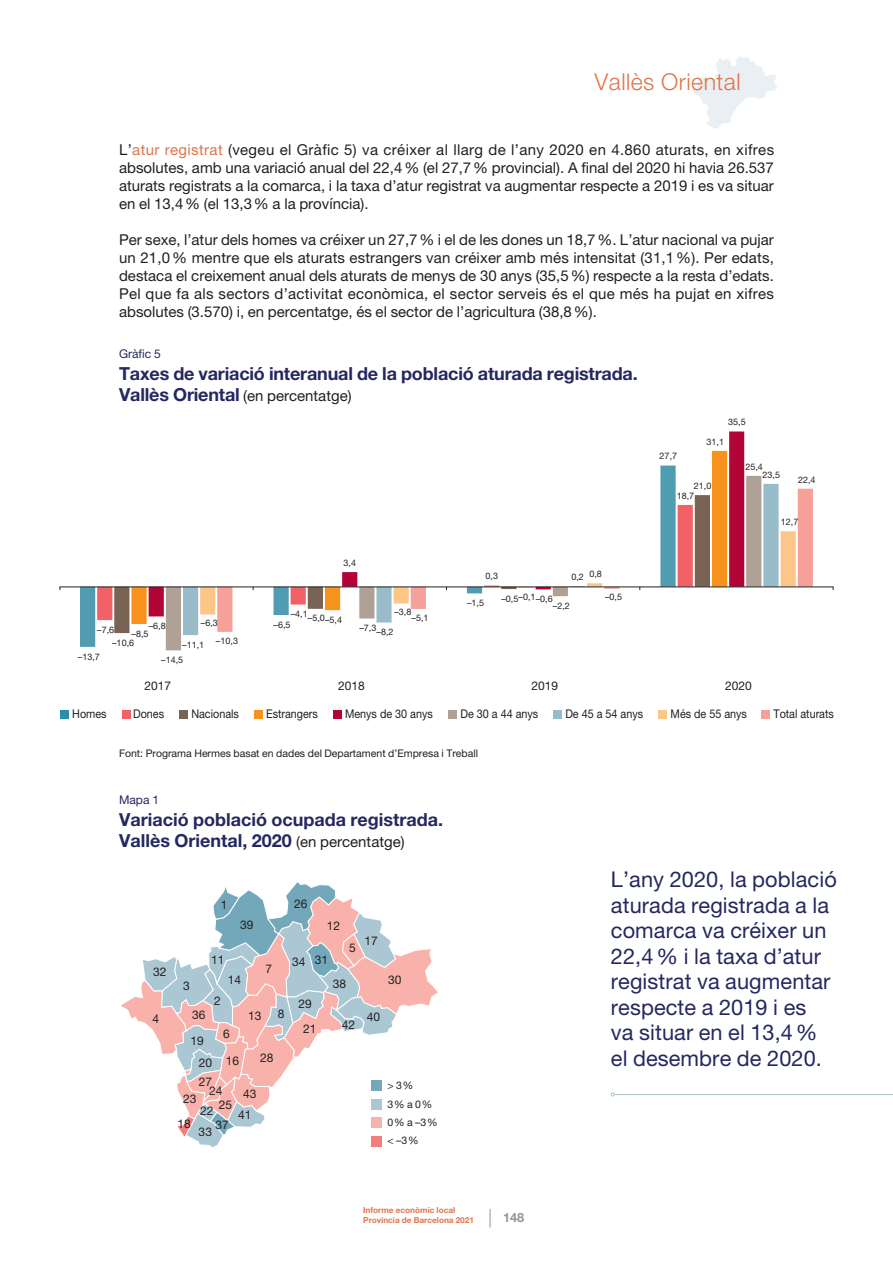
<style>
.page{position:relative;width:893px;height:1263px;background:#fff}
.page>*{position:absolute;margin:0;border:0;box-sizing:border-box;transform-origin:0 0}
.t1{font:300 23.1px "Helvetica Neue LT Std";letter-spacing:.02em;color:#df754a}
.t2{font:21.75px/25.5px "Helvetica Neue LT Std";letter-spacing:.005em;color:#242860}
.t3{font:700 18px/21.6px "Helvetica Neue LT Std";letter-spacing:-.01em;color:#242860}
.t4{font:15px/18px "Helvetica Neue LT Std";color:#231f20;text-align:justify}
.t5{font:700 12.75px "Helvetica Neue LT Std";color:#939598}
.t6{font:12px "Helvetica Neue LT Std";color:#231f20;scale:.9 1}
.t7{font:12px/21.9px "Helvetica Neue LT Std";color:#231f20}
.t8{font:12px "Helvetica Neue LT Std";color:#242860}
.t9{font:10.5px/18.5px "Helvetica Neue LT Std";color:#231f20}
.t10{font:9px "Helvetica Neue LT Std";color:#231f20}
.t11{font:700 8.25px/9.9px "Helvetica Neue LT Std";color:#df754a}
.s1{color:#df754a}
.s2{font-weight:700;font-size:18px;color:#242860}
.s3{font-weight:400;font-size:15px;color:#231f20}
</style>
<div class="page">
<svg style="left:490px;top:1209px;width:1px;height:18px"></svg>
<svg style="left:80px;top:587px;width:86px;height:60px"></svg>
<svg style="left:97px;top:587px;width:17px;height:33px"></svg>
<svg style="left:114px;top:587px;width:52px;height:46px"></svg>
<svg style="left:131px;top:587px;width:35px;height:37px"></svg>
<svg style="left:149px;top:431px;width:595px;height:185px"></svg>
<svg style="left:166px;top:476px;width:595px;height:174px"></svg>
<svg style="left:183px;top:484px;width:596px;height:151px"></svg>
<svg style="left:200px;top:531px;width:17px;height:83px"></svg>
<svg style="left:217px;top:489px;width:596px;height:143px"></svg>
<div style="left:60px;top:710px;width:9px;height:8px;background:#2a90a5"></div>
<div style="left:122px;top:710px;width:9px;height:8px;background:#f06268"></div>
<div style="left:180px;top:710px;width:8px;height:8px;background:#796354"></div>
<div style="left:254px;top:710px;width:9px;height:8px;background:#f7931d"></div>
<div style="left:333px;top:710px;width:9px;height:8px;background:#b30437"></div>
<div style="left:448px;top:710px;width:9px;height:8px;background:#b0a197"></div>
<div style="left:554px;top:710px;width:8px;height:8px;background:#99bcca"></div>
<div style="left:658px;top:710px;width:9px;height:8px;background:#fdc689"></div>
<div style="left:761px;top:710px;width:8px;height:8px;background:#f6a09a"></div>
<hr style="left:60px;top:586px;width:773px;height:1px;background:#231f20">
<svg style="left:121px;top:882px;width:317px;height:265px"></svg>
<hr style="left:614px;top:1094px;width:279px;height:1px;background:#b1c3cb">
<svg style="left:691px;top:57px;width:86px;height:72px"></svg>
<h1 class="t1" style="left:595px;top:68px;width:148px">Vallès Oriental</h1>
<p class="t4" style="left:119px;top:141px;width:657px">L’<span class="s1">atur registrat</span> (vegeu el Gràfic 5) va créixer al llarg de l’any 2020 en 4.860 aturats, en xifres absolutes, amb una variació anual del 22,4% (el 27,7% provincial). A final del 2020 hi havia 26.537 aturats registrats a la comarca, i la taxa d’atur registrat va augmentar respecte a 2019 i es va situar en el 13,4% (el 13,3% a la província).</p>
<p class="t4" style="left:119px;top:231px;width:656px">Per sexe, l’atur dels homes va créixer un 27,7% i el de les dones un 18,7%. L’atur nacional va pujar un 21,0% mentre que els aturats estrangers van créixer amb més intensitat (31,1%). Per edats, destaca el creixement anual dels aturats de menys de 30 anys (35,5%) respecte a la resta d’edats.<br>Pel que fa als sectors d’activitat econòmica, el sector serveis és el que més ha pujat en xifres absolutes (3.570) i, en percentatge, és el sector de l’agricultura (38,8%).</p>
<p class="t8" style="left:119px;top:346px;width:43px">Gràfic 5</p>
<p class="t3" style="left:119px;top:362px;width:520px">Taxes de variació interanual de la població aturada registrada.</p>
<p class="t4" style="left:119px;top:387px;width:234px"><span class="s2">Vallès Oriental</span> (en percentatge)</p>
<p class="t10" style="left:728px;top:417px;width:19px">35,5</p>
<p class="t10" style="left:149px;top:620px;width:19px">–6,8</p>
<p class="t10" style="left:97px;top:624px;width:19px">–7,6</p>
<p class="t10" style="left:132px;top:628px;width:19px">–8,5</p>
<p class="t10" style="left:112px;top:637px;width:24px">–10,6</p>
<p class="t10" style="left:201px;top:618px;width:19px">–6,3</p>
<p class="t10" style="left:182px;top:639px;width:24px">–11,1</p>
<p class="t10" style="left:216px;top:635px;width:24px">–10,3</p>
<p class="t10" style="left:78px;top:651px;width:24px">–13,7</p>
<p class="t10" style="left:161px;top:654px;width:24px">–14,5</p>
<p class="t10" style="left:344px;top:557px;width:14px">3,4</p>
<p class="t10" style="left:291px;top:609px;width:19px">–4,1</p>
<p class="t10" style="left:308px;top:613px;width:19px">–5,0</p>
<p class="t10" style="left:325px;top:614px;width:19px">–5,4</p>
<p class="t10" style="left:274px;top:619px;width:19px">–6,5</p>
<p class="t10" style="left:394px;top:606px;width:19px">–3,8</p>
<p class="t10" style="left:412px;top:612px;width:19px">–5,1</p>
<p class="t10" style="left:359px;top:623px;width:19px">–7,3</p>
<p class="t10" style="left:377px;top:627px;width:19px">–8,2</p>
<p class="t10" style="left:486px;top:571px;width:14px">0,3</p>
<p class="t10" style="left:589px;top:569px;width:14px">0,8</p>
<p class="t10" style="left:571px;top:571px;width:14px">0,2</p>
<p class="t10" style="left:467px;top:597px;width:19px">–1,5</p>
<p class="t10" style="left:519px;top:591px;width:19px">–0,1</p>
<p class="t10" style="left:501px;top:593px;width:19px">–0,5</p>
<p class="t10" style="left:536px;top:594px;width:19px">–0,6</p>
<p class="t10" style="left:553px;top:600px;width:19px">–2,2</p>
<p class="t10" style="left:605px;top:592px;width:19px">–0,5</p>
<p class="t10" style="left:660px;top:451px;width:19px">27,7</p>
<p class="t10" style="left:706px;top:436px;width:19px">31,1</p>
<p class="t10" style="left:694px;top:480px;width:19px">21,0</p>
<p class="t10" style="left:677px;top:490px;width:19px">18,7</p>
<p class="t10" style="left:745px;top:461px;width:19px">25,4</p>
<p class="t10" style="left:763px;top:469px;width:19px">23,5</p>
<p class="t10" style="left:798px;top:474px;width:19px">22,4</p>
<p class="t10" style="left:781px;top:517px;width:19px">12,7</p>
<p class="t7" style="left:145px;top:675px;width:28px">2017</p>
<p class="t7" style="left:338px;top:675px;width:28px">2018</p>
<p class="t7" style="left:531px;top:675px;width:28px">2019</p>
<p class="t7" style="left:725px;top:675px;width:28px">2020</p>
<p class="t6" style="left:72px;top:707px;width:40px">Homes</p>
<p class="t6" style="left:133px;top:707px;width:36px">Dones</p>
<p class="t6" style="left:191px;top:707px;width:54px">Nacionals</p>
<p class="t6" style="left:266px;top:707px;width:59px">Estrangers</p>
<p class="t6" style="left:345px;top:707px;width:99px">Menys de 30 anys</p>
<p class="t6" style="left:460px;top:707px;width:88px">De 30 a 44 anys</p>
<p class="t6" style="left:565px;top:707px;width:88px">De 45 a 54 anys</p>
<p class="t6" style="left:671px;top:707px;width:86px">Més de 55 anys</p>
<p class="t6" style="left:773px;top:707px;width:69px">Total aturats</p>
<p class="t9" style="left:119px;top:744px;width:361px">Font: Programa Hermes basat en dades del Departament d’Empresa i Treball</p>
<p class="t8" style="left:119px;top:792px;width:42px">Mapa 1</p>
<p class="t3" style="left:119px;top:808px;width:326px">Variació població ocupada registrada.<br>Vallès Oriental, 2020 <span class="s3">(en percentatge)</span></p>
<p class="t7" style="left:221px;top:893px;width:8px">1</p>
<p class="t7" style="left:240px;top:914px;width:15px">39</p>
<p class="t7" style="left:211px;top:948px;width:15px">11</p>
<p class="t7" style="left:153px;top:961px;width:15px">32</p>
<p class="t7" style="left:266px;top:958px;width:8px">7</p>
<p class="t7" style="left:228px;top:968px;width:15px">14</p>
<p class="t7" style="left:183px;top:975px;width:8px">3</p>
<p class="t7" style="left:153px;top:1007px;width:8px">4</p>
<p class="t7" style="left:192px;top:1003px;width:15px">36</p>
<p class="t7" style="left:214px;top:989px;width:8px">2</p>
<p class="t7" style="left:199px;top:1030px;width:15px;text-indent:-8px">19<br>20</p>
<p class="t7" style="left:223px;top:1022px;width:8px">6</p>
<p class="t7" style="left:226px;top:1050px;width:15px">16</p>
<p class="t7" style="left:248px;top:1005px;width:15px">13</p>
<p class="t7" style="left:278px;top:1003px;width:8px">8</p>
<p class="t7" style="left:260px;top:1046px;width:15px">28</p>
<p class="t7" style="left:199px;top:1070px;width:15px">27</p>
<p class="t7" style="left:183px;top:1087px;width:15px">23</p>
<p class="t7" style="left:219px;top:1083px;width:15px;line-height:13.8px;text-indent:-10px">24<br>25</p>
<p class="t7" style="left:243px;top:1082px;width:15px">43</p>
<p class="t7" style="left:200px;top:1100px;width:15px">22</p>
<p class="t7" style="left:238px;top:1104px;width:15px">41</p>
<p class="t7" style="left:178px;top:1112px;width:15px">18</p>
<p class="t7" style="left:216px;top:1114px;width:15px">37</p>
<p class="t7" style="left:199px;top:1120px;width:15px">33</p>
<p class="t7" style="left:294px;top:893px;width:15px">26</p>
<p class="t7" style="left:327px;top:914px;width:15px">12</p>
<p class="t7" style="left:292px;top:949px;width:38px">34 31</p>
<p class="t7" style="left:349px;top:937px;width:8px">5</p>
<p class="t7" style="left:299px;top:992px;width:15px">29</p>
<p class="t7" style="left:303px;top:1017px;width:15px">21</p>
<p class="t7" style="left:333px;top:973px;width:15px">38</p>
<p class="t7" style="left:342px;top:1013px;width:15px">42</p>
<p class="t7" style="left:364px;top:930px;width:15px">17</p>
<p class="t7" style="left:388px;top:968px;width:15px">30</p>
<p class="t7" style="left:367px;top:1006px;width:15px">40</p>
<p class="t9" style="left:387px;top:1076px;width:52px">&gt; 3 %<br>3 % a 0 %<br>0 % a –3 % &lt; –3 %</p>
<p class="t11" style="left:363px;top:1205px;width:112px">Informe econòmic local<br>Província de Barcelona 2021</p>
<p class="t5" style="left:503px;top:1209px;width:23px">148</p>
<h2 class="t2" style="left:611px;top:866px;width:227px">L’any 2020, la població aturada registrada a la comarca va créixer un<br>22,4% i la taxa d’atur registrat va augmentar respecte a 2019 i es<br>va situar en el 13,4% el desembre de 2020.</h2>
</div>
